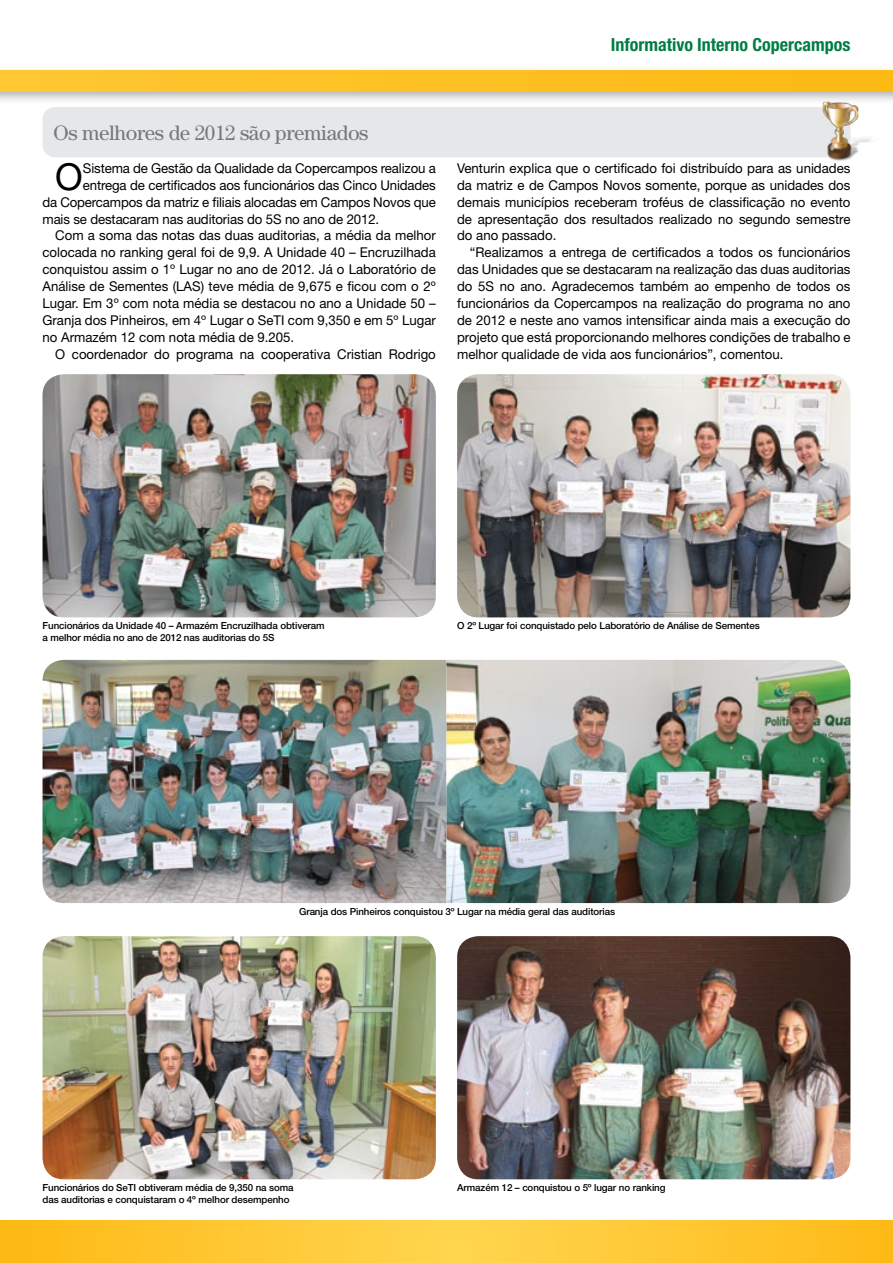
<style>
.page{position:relative;width:893px;height:1263px;background:#fff}
.page>*{position:absolute;margin:0;border:0;box-sizing:border-box;transform-origin:0 0}
.t1{font:37.2px "Helvetica Neue LT Std";color:#000}
.t2{font:21px "Century";letter-spacing:-.02em;color:#77787b}
.t3{font:700 condensed 18px "Helvetica Neue LT Std";color:#007d43}
.t4{font:13.5px/16.8px "Helvetica Neue LT Std";color:#000;text-align:justify}
.t5{font:500 9.75px/12px "Helvetica Neue LT Std";letter-spacing:-.01em;color:#000}
</style>
<div class="page">
<img style="left:43px;top:374px;width:393px;height:243px">
<img style="left:457px;top:374px;width:393px;height:243px">
<img style="left:43px;top:660px;width:807px;height:243px">
<img style="left:43px;top:936px;width:393px;height:243px">
<img style="left:457px;top:936px;width:393px;height:243px">
<svg style="left:0;top:1220px;width:893px;height:43px;background:#fec732"></svg>
<div style="left:0;top:65px;width:893px;height:40px;background:#000;opacity:.3"></div>
<div style="left:0;top:70px;width:893px;height:21px;background:linear-gradient(to right,#ffc733,#fdb914)"></div>
<div style="left:43px;top:107px;width:807px;height:50px;background:#e6e7e8;border-radius:13px"></div>
<img style="left:820px;top:99px;width:61px;height:62px">
<h3 class="t3" style="left:611px;top:34px;width:241px">Informativo Interno Copercampos</h3>
<h2 class="t2" style="left:54px;top:120px;width:316px">Os melhores de 2012 são premiados</h2>
<h1 class="t1" style="left:55px;top:154px;width:29px">O</h1>
<p class="t4" style="left:83px;top:160px;width:354px">Sistema de Gestão da Qualidade da Copercampos realizou a</p>
<p class="t4" style="left:83px;top:176px;width:354px">entrega de certificados aos funcionários das Cinco Unidades</p>
<p class="t4" style="left:43px;top:193px;width:395px">da Copercampos da matriz e filiais alocadas em Campos Novos que</p>
<p class="t4" style="left:43px;top:210px;width:338px">mais se destacaram nas auditorias do 5S no ano de 2012.</p>
<p class="t4" style="left:55px;top:227px;width:382px">Com a soma das notas das duas auditorias, a média da melhor</p>
<p class="t4" style="left:43px;top:244px;width:395px">colocada no ranking geral foi de 9,9. A Unidade 40 – Encruzilhada</p>
<p class="t4" style="left:43px;top:261px;width:395px">conquistou assim o 1º Lugar no ano de 2012. Já o Laboratório de</p>
<p class="t4" style="left:43px;top:278px;width:395px">Análise de Sementes (LAS) teve média de 9,675 e ficou com o 2º</p>
<p class="t4" style="left:43px;top:295px;width:395px">Lugar. Em 3º com nota média se destacou no ano a Unidade 50 –</p>
<p class="t4" style="left:43px;top:311px;width:395px">Granja dos Pinheiros, em 4º Lugar o SeTI com 9,350 e em 5º Lugar</p>
<p class="t4" style="left:43px;top:328px;width:253px">no Armazém 12 com nota média de 9.205.</p>
<p class="t4" style="left:55px;top:345px;width:382px">O coordenador do programa na cooperativa Cristian Rodrigo</p>
<p class="t4" style="left:457px;top:160px;width:395px">Venturin explica que o certificado foi distribuído para as unidades da matriz e de Campos Novos somente, porque as unidades dos demais municípios receberam troféus de classificação no evento de apresentação dos resultados realizado no segundo semestre do ano passado.</p>
<p class="t4" style="left:457px;top:244px;width:395px;text-indent:13px">“Realizamos a entrega de certificados a todos os funcionários das Unidades que se destacaram na realização das duas auditorias do 5S no ano. Agradecemos também ao empenho de todos os funcionários da Copercampos na realização do programa no ano de 2012 e neste ano vamos intensificar ainda mais a execução do projeto que está proporcionando melhores condições de trabalho e melhor qualidade de vida aos funcionários”, comentou.</p>
<p class="t5" style="left:43px;top:620px;width:284px">Funcionários da Unidade 40 – Armazém Encruzilhada obtiveram a melhor média no ano de 2012 nas auditorias do 5S</p>
<p class="t5" style="left:457px;top:620px;width:304px">O 2º Lugar foi conquistado pelo Laboratório de Análise de Sementes</p>
<p class="t5" style="left:299px;top:905px;width:318px">Granja dos Pinheiros conquistou 3º Lugar na média geral das auditorias</p>
<p class="t5" style="left:43px;top:1182px;width:253px">Funcionários do SeTI obtiveram média de 9,350 na soma das auditorias e conquistaram o 4º melhor desempenho</p>
<p class="t5" style="left:457px;top:1182px;width:210px">Armazém 12 – conquistou o 5º lugar no ranking</p>
</div>
